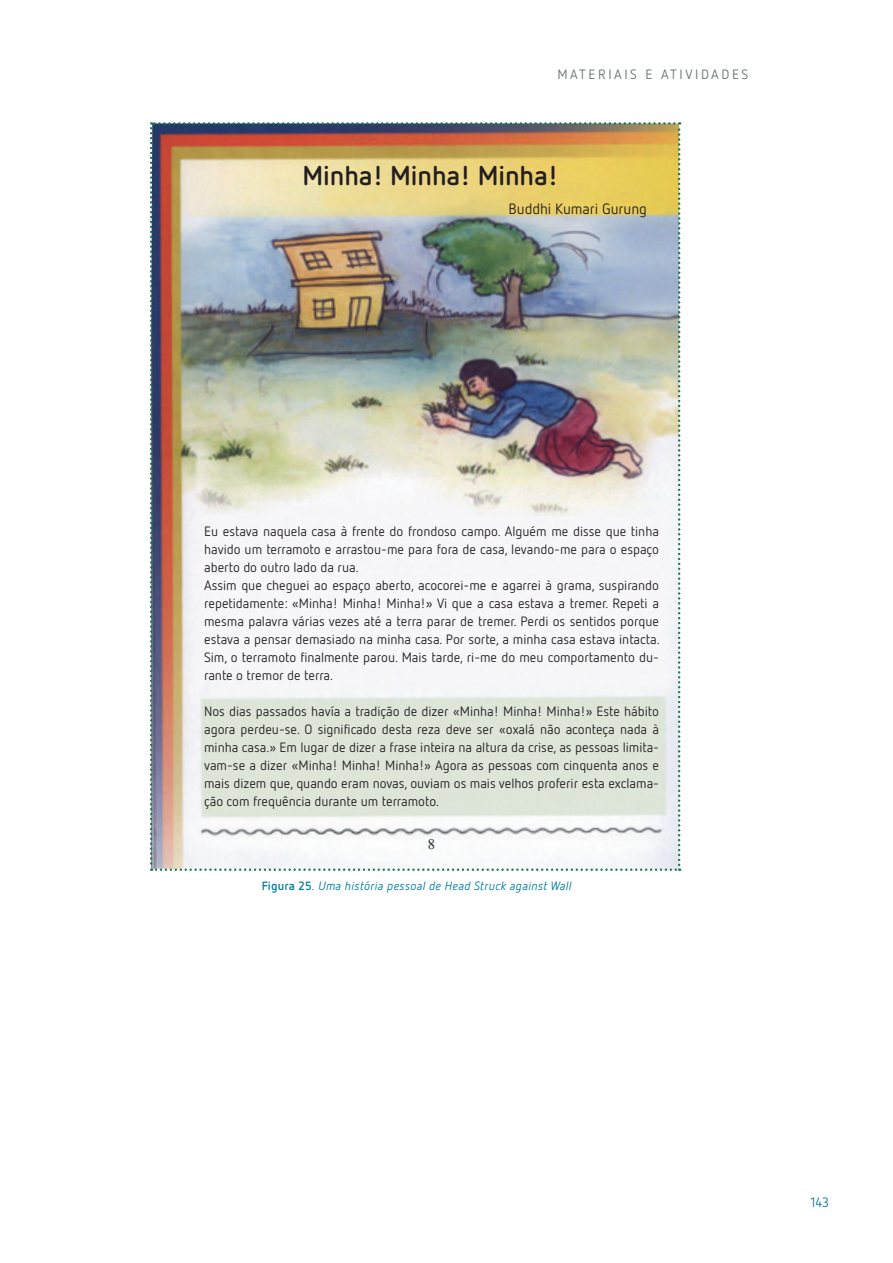
<style>
.page{position:relative;width:893px;height:1263px;background:#fff}
.page>*{position:absolute;margin:0;border:0;box-sizing:border-box;transform-origin:0 0}
.t1{font:700 27px "Netto OT";letter-spacing:-.005em;color:#231f20}
.t2{font:15px "Netto OT";letter-spacing:-.005em;color:#231f20}
.t3{font:14.55px "Times New Roman";color:#231f20}
.t4{font:13.5px/18px "Netto OT";letter-spacing:-.005em;color:#231f20}
.t5{font:13.5px "Netto OT";letter-spacing:.19em;color:#676f70}
.t6{font:13.5px "Netto OT";color:#007c9d}
.t7{font:italic 12px "Netto OT";letter-spacing:.02em;color:#007c9d}
.s1{font-weight:700;font-style:normal}
</style>
<div class="page">
<img style="left:150px;top:122px;width:530px;height:749px">
<p class="t5" style="left:557px;top:66px;width:192px">MATERIAIS E ATIVIDADES</p>
<h1 class="t1" style="left:303px;top:158px;width:257px">Minha! Minha! Minha!</h1>
<p class="t2" style="left:508px;top:199px;width:140px">Buddhi Kumari Gurung</p>
<p class="t4" style="left:204px;top:522px;width:457px">Eu estava naquela casa à frente do frondoso campo. Alguém me disse que tinha havido um terramoto e arrastou-me para fora de casa, levando-me para o espaço aberto do outro lado da rua.<br>Assim que cheguei ao espaço aberto, acocorei-me e agarrei à grama, suspirando repetidamente: «Minha! Minha! Minha!» Vi que a casa estava a tremer. Repeti a mesma palavra várias vezes até a terra parar de tremer. Perdi os sentidos porque estava a pensar demasiado na minha casa. Por sorte, a minha casa estava intacta.<br>Sim, o terramoto finalmente parou. Mais tarde, ri-me do meu comportamento du&shy;rante o tremor de terra.</p>
<p class="t4" style="left:204px;top:702px;width:457px;text-align:justify">Nos dias passados havía a tradição de dizer «Minha! Minha! Minha!» Este hábito agora perdeu-se. O significado desta reza deve ser «oxalá não aconteça nada à minha casa.» Em lugar de dizer a frase inteira na altura da crise, as pessoas limita&shy;vam-se a dizer «Minha! Minha! Minha!» Agora as pessoas com cinquenta anos e mais dizem que, quando eram novas, ouviam os mais velhos proferir esta exclama&shy;ção com frequência durante um terramoto.</p>
<p class="t3" style="left:428px;top:835px;width:9px">8</p>
<p class="t7" style="left:262px;top:879px;width:311px"><span class="s1">Figura 25</span>. Uma história pessoal de Head Struck against Wall</p>
<p class="t6" style="left:810px;top:1194px;width:20px">143</p>
</div>
